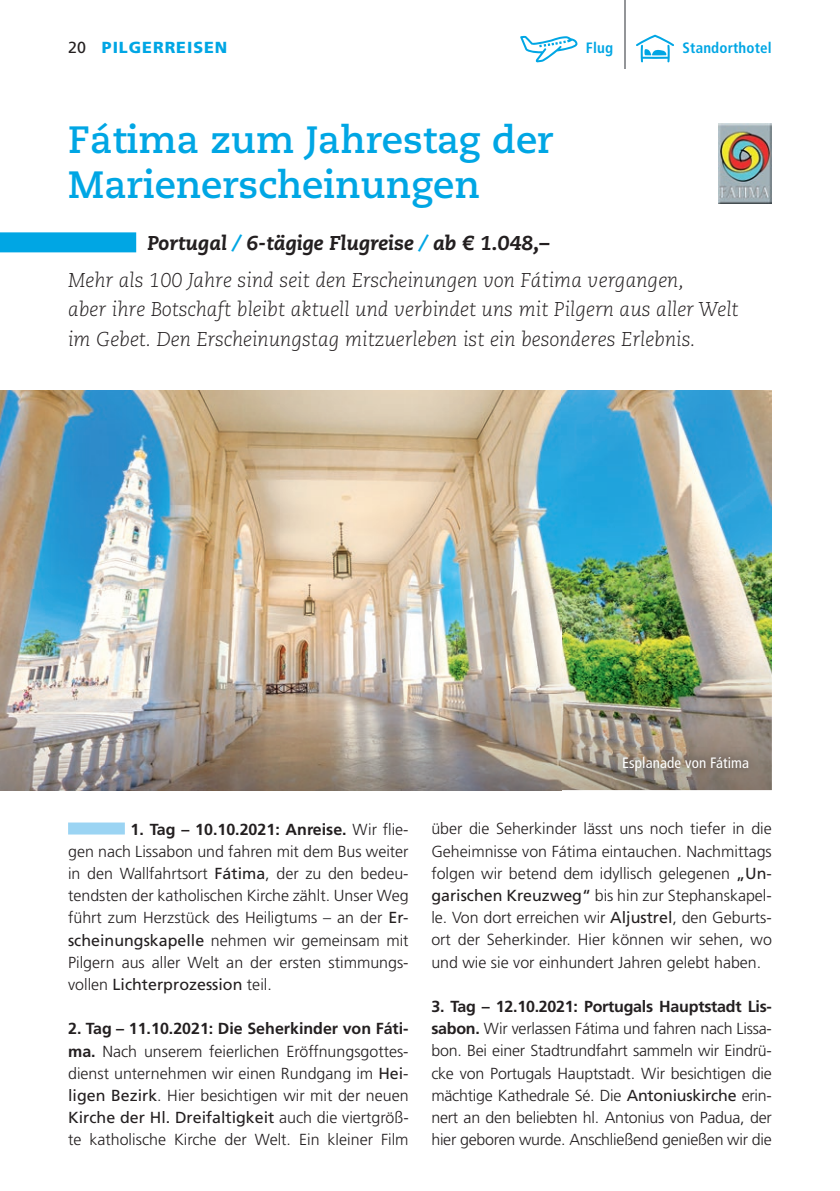
<style>
.page{position:relative;width:840px;height:1191px;background:#fff}
.page>*{position:absolute;margin:0;border:0;box-sizing:border-box;transform-origin:0 0}
.t1{font:700 38px/44.4px "Caecilia LT";color:#00a6e4}
.t2{font:italic 300 20px/37px "Caecilia LT";color:#231f20}
.t3{font:300 16px/22.2px "Frutiger LT Pro";color:#231f20;text-align:justify}
.t4{font:900 16px "Frutiger LT Pro";letter-spacing:.06em;color:#00a6e4}
.t5{font:condensed 15px "Frutiger LT Pro";letter-spacing:.01em;color:#fff}
.t6{font:700 condensed 15px "Frutiger LT Pro";letter-spacing:.01em;color:#00a6e4}
.s1{font-weight:400;color:#231f20}
.s2{font-weight:800}
.s3{font-weight:800;color:#00a6e4}
.s4{font-weight:700}
.s5{font-weight:400}
</style>
<div class="page">
<svg style="left:520px;top:36px;width:57px;height:26px"></svg>
<svg style="left:636px;top:35px;width:37px;height:27px"></svg>
<hr style="left:624px;top:0;width:1px;height:68px;background:#939598">
<div style="left:68px;top:822px;width:57px;height:12px;background:#9bd4f3"></div>
<div style="left:0;top:232px;width:136px;height:20px;background:#00a6e4"></div>
<img style="left:0;top:390px;width:771px;height:400px">
<img style="left:613px;top:748px;width:144px;height:31px">
<img style="left:718px;top:124px;width:53px;height:80px">
<p class="t4" style="left:68px;top:37px;width:161px"><span class="s1">20</span> PILGERREISEN</p>
<p class="t6" style="left:585px;top:39px;width:29px">Flug</p>
<p class="t6" style="left:682px;top:39px;width:91px">Standorthotel</p>
<h1 class="t1" style="left:68px;top:118px;width:486px">Fátima zum Jahrestag der<br>Marienerscheinungen</h1>
<p class="t2" style="left:68px;top:224px;width:617px;text-indent:79px"><span class="s2">Portugal</span> <span class="s3">/</span> <span class="s2">6-tägige Flugreise</span> <span class="s3">/</span> <span class="s2">ab € 1.048,–<br></span>Mehr als 100 Jahre sind seit den Erscheinungen von Fátima vergangen,</p>
<p class="t2" style="left:68px;top:295px;width:671px;line-height:29.6px">aber ihre Botschaft bleibt aktuell und verbindet uns mit Pilgern aus aller Welt im Gebet. Den Erscheinungstag mitzuerleben ist ein besonderes Erlebnis.</p>
<p class="t3" style="left:68px;top:818px;width:342px;text-indent:62px"><span class="s4">1. Tag – 10.10.2021: Anreise.</span> Wir flie&shy;gen nach Lissabon und fahren mit dem Bus weiter in den Wallfahrtsort <span class="s5">Fátima</span>, der zu den bedeu&shy;tendsten der katholischen Kirche zählt. Unser Weg führt zum Herzstück des Heiligtums – an der <span class="s5">Er&shy;scheinungskapelle</span> nehmen wir gemeinsam mit Pilgern aus aller Welt an der ersten stimmungs&shy;vollen <span class="s5">Lichterprozession</span> teil.</p>
<p class="t3" style="left:68px;top:1017px;width:342px"><span class="s4">2. Tag – 11.10.2021: Die Seherkinder von Fáti&shy;ma.</span> Nach unserem feierlichen Eröffnungsgottes&shy;dienst unternehmen wir einen Rundgang im <span class="s5">Hei&shy;ligen Bezirk</span>. Hier besichtigen wir mit der neuen <span class="s5">Kirche der Hl. Dreifaltigkeit</span> auch die viertgröß&shy;te katholische Kirche der Welt. Ein kleiner Film</p>
<p class="t5" style="left:621px;top:754px;width:129px">Esplanade von Fátima</p>
<p class="t3" style="left:431px;top:818px;width:342px">über die Seherkinder lässt uns noch tiefer in die Geheimnisse von Fátima eintauchen. Nachmittags folgen wir betend dem idyllisch gelegenen <span class="s5">„Un&shy;garischen Kreuzweg“</span> bis hin zur Stephanskapel&shy;le. Von dort erreichen wir <span class="s5">Aljustrel</span>, den Geburts&shy;ort der Seherkinder. Hier können wir sehen, wo und wie sie vor einhundert Jahren gelebt haben.</p>
<p class="t3" style="left:431px;top:995px;width:342px"><span class="s4">3. Tag – 12.10.2021: Portugals Hauptstadt Lis&shy;sabon.</span> Wir verlassen Fátima und fahren nach Lissa&shy;bon. Bei einer Stadtrundfahrt sammeln wir Eindrü&shy;cke von Portugals Hauptstadt. Wir besichtigen die mächtige Kathedrale Sé. Die <span class="s5">Antoniuskirche</span> erin&shy;nert an den beliebten hl. Antonius von Padua, der hier geboren wurde. Anschließend genießen wir die</p>
</div>
